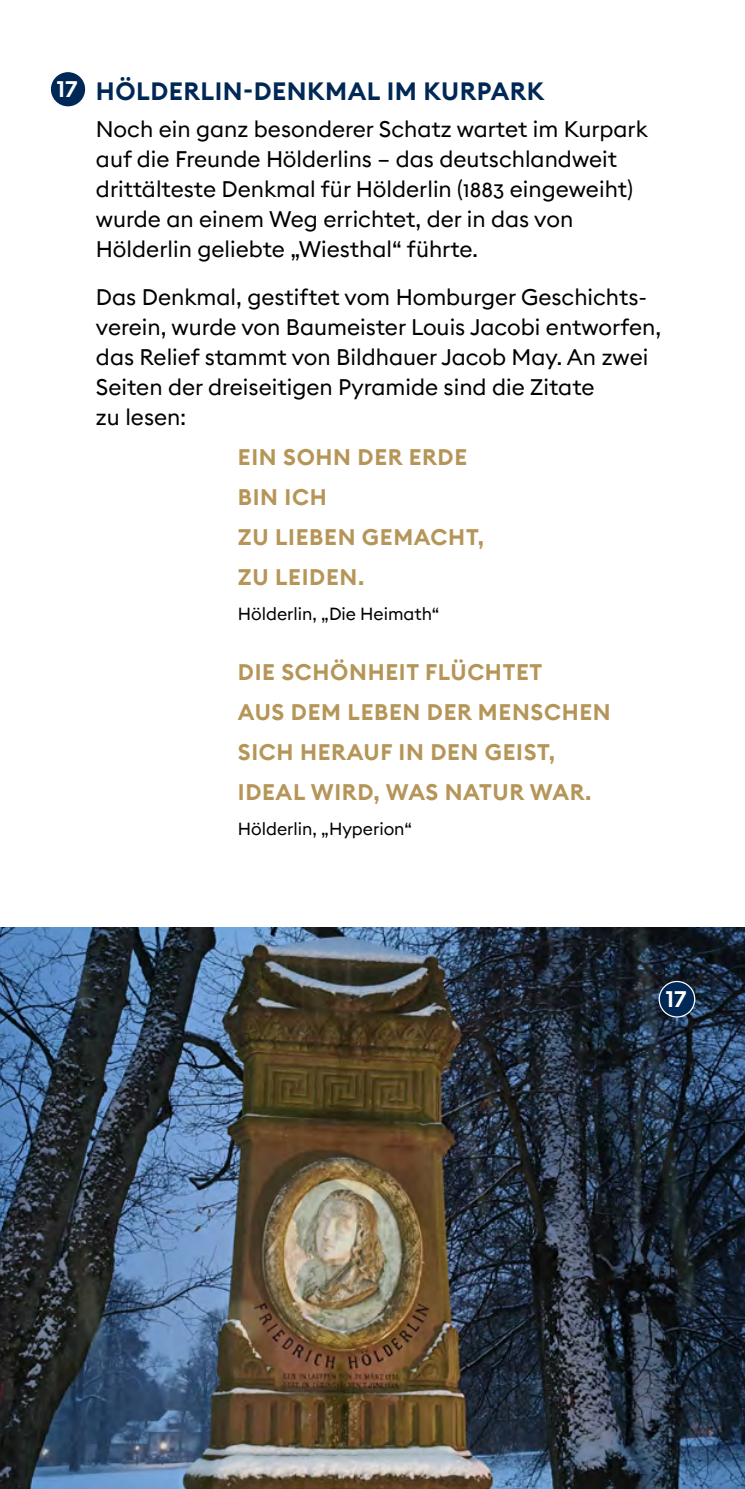
<style>
.page{position:relative;width:745px;height:1489px;background:#fff}
.page>*{position:absolute;margin:0;border:0;box-sizing:border-box;transform-origin:0 0}
.t1{font:600 25px "Euclid Square";letter-spacing:.02em;color:#002856}
.t2{font:22.5px/30px "Euclid Square";color:#000}
.t3{font:600 22.5px/40px "Euclid Square";letter-spacing:.03em;color:#b59558}
.t4{font:600 22.5px "Euclid Square";color:#fff}
.t5{font:17.5px "Euclid Square";color:#000}
</style>
<div class="page">
<img style="left:0;top:927px;width:744px;height:561px">
<div style="left:50px;top:71px;width:36px;height:36px;background:#002856;border-radius:50%"></div>
<div style="left:50px;top:71px;width:36px;height:37px;border:1px solid #fff;border-radius:50%"></div>
<div style="left:658px;top:981px;width:36px;height:35px;background:#002856;border-radius:50%"></div>
<div style="left:658px;top:980px;width:36px;height:37px;border:1px solid #fff;border-radius:50%"></div>
<p class="t4" style="left:57px;top:74px;width:22px">17</p>
<p class="t1" style="left:96px;top:75px;width:449px">HÖLDERLIN-DENKMAL IM KURPARK</p>
<p class="t2" style="left:96px;top:114px;width:553px">Noch ein ganz besonderer Schatz wartet im Kurpark auf die Freunde Hölderlins – das deutschlandweit drittälteste Denkmal für Hölderlin (1883 eingeweiht) wurde an einem Weg errichtet, der in das von Hölderlin geliebte „Wiesthal“ führte.</p>
<p class="t2" style="left:96px;top:282px;width:566px">Das Denkmal, gestiftet vom Homburger Geschichts&shy;verein, wurde von Baumeister Louis Jacobi entworfen, das Relief stammt von Bildhauer Jacob May. An zwei Seiten der dreiseitigen Pyramide sind die Zitate<br>zu lesen:</p>
<p class="t3" style="left:238px;top:437px;width:247px">EIN SOHN DER ERDE<br>BIN ICH<br>ZU LIEBEN GEMACHT,<br>ZU LEIDEN.</p>
<p class="t5" style="left:238px;top:602px;width:203px">Hölderlin, „Die Heimath“</p>
<p class="t3" style="left:238px;top:652px;width:374px">DIE SCHÖNHEIT FLÜCHTET<br>AUS DEM LEBEN DER MENSCHEN<br>SICH HERAUF IN DEN GEIST,<br>IDEAL WIRD, WAS NATUR WAR.</p>
<p class="t5" style="left:238px;top:817px;width:175px">Hölderlin, „Hyperion“</p>
<p class="t4" style="left:665px;top:984px;width:22px">17</p>
</div>
